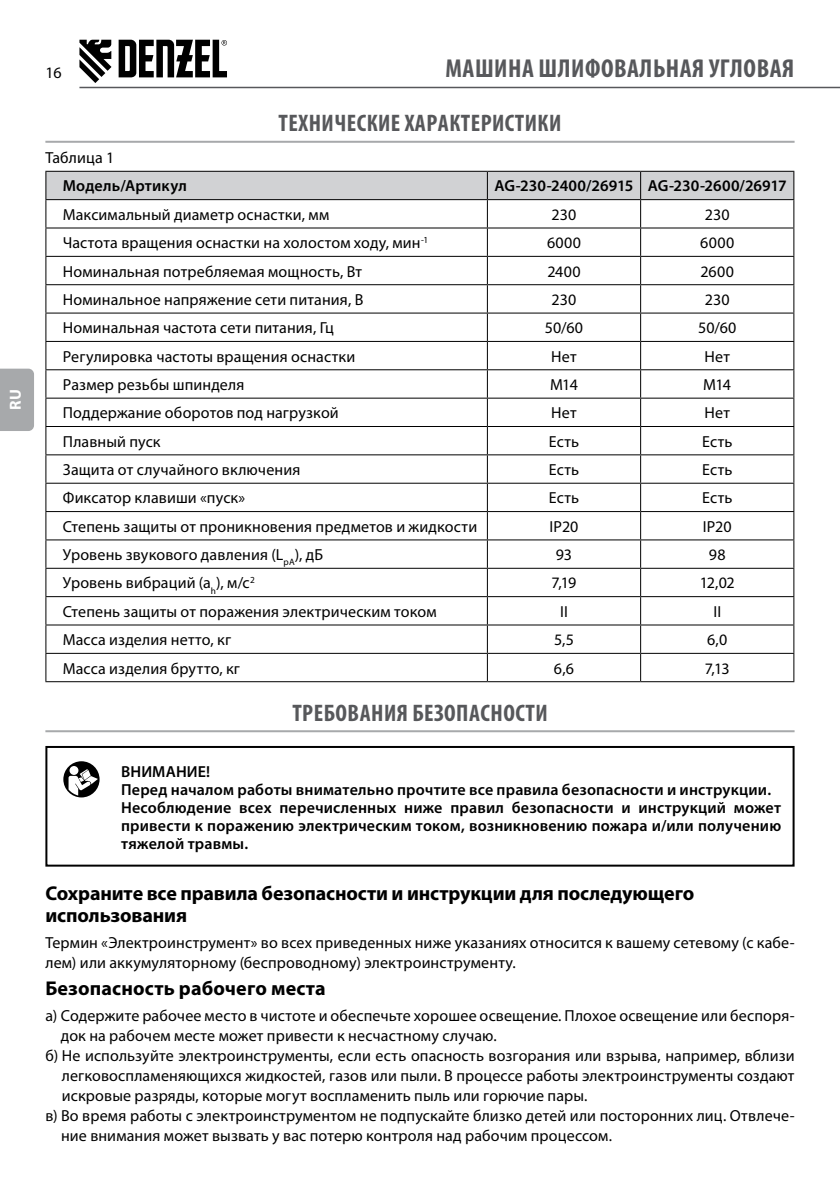
<style>
.page{position:relative;width:840px;height:1191px;background:#fff}
.page>*{position:absolute;margin:0;border:0;box-sizing:border-box;transform-origin:0 0}
.t1{font:700 condensed 26px "Myriad Pro";letter-spacing:.02em;color:#57585b}
.t2{font:700 condensed 24px "Myriad Pro";letter-spacing:.02em;color:#57585b}
.t3{font:700 20px/22px "Myriad Pro";letter-spacing:-.005em;color:#000}
.t4{font:16px/20px "Myriad Pro";letter-spacing:.01em;color:#000}
.t5{font:600 16px/18px "Myriad Pro";letter-spacing:.01em;color:#000}
.t6{font:700 16px "Myriad Pro";color:#fff}
</style>
<div class="page">
<svg style="left:79px;top:40px;width:32px;height:43px"></svg>
<svg style="left:118px;top:40px;width:109px;height:37px"></svg>
<hr style="left:79px;top:87px;width:760px;height:1px;background:#57585b">
<div style="left:0;top:369px;width:34px;height:62px;background:#a7a9ab"></div>
<hr style="left:45px;top:141px;width:749px;height:2px;background:#a7a9ab">
<hr style="left:45px;top:730px;width:749px;height:2px;background:#a7a9ab">
<hr style="left:45px;top:681px;width:442px;height:1px;background:#000">
<hr style="left:487px;top:681px;width:153px;height:1px;background:#000">
<hr style="left:640px;top:681px;width:153px;height:1px;background:#000">
<svg style="left:45px;top:171px;width:748px;height:510px"></svg>
<svg style="left:63px;top:761px;width:36px;height:36px"></svg>
<div style="left:45px;top:746px;width:749px;height:120px;border:2px solid #000"></div>
<p class="t6" style="left:9px;top:410px;width:22px;rotate:-90deg">RU</p>
<p class="t4" style="left:45px;top:63px;width:18px">16</p>
<h1 class="t1" style="left:445px;top:53px;width:350px">МАШИНА ШЛИФОВАЛЬНАЯ УГЛОВАЯ</h1>
<h2 class="t2" style="left:278px;top:112px;width:284px">ТЕХНИЧЕСКИЕ ХАРАКТЕРИСТИКИ</h2>
<p class="t4" style="left:45px;top:148px;width:70px">Таблица 1</p>
<p class="t5" style="left:63px;top:178px;width:125px">Модель/Артикул</p>
<p class="t5" style="left:494px;top:178px;width:293px">AG-230-2400/26915 AG-230-2600/26917</p>
<p class="t4" style="left:63px;top:205px;width:268px">Максимальный диаметр оснастки, мм</p>
<p class="t4" style="left:551px;top:205px;width:26px">230</p>
<p class="t4" style="left:704px;top:205px;width:26px">230</p>
<p class="t4" style="left:63px;top:233px;width:366px">Частота вращения оснастки на холостом ходу, мин<sup>-1</sup></p>
<p class="t4" style="left:546px;top:233px;width:35px">6000</p>
<p class="t4" style="left:700px;top:233px;width:35px">6000</p>
<p class="t4" style="left:63px;top:262px;width:300px">Номинальная потребляемая мощность, Вт</p>
<p class="t4" style="left:547px;top:262px;width:35px">2400</p>
<p class="t4" style="left:700px;top:262px;width:35px">2600</p>
<p class="t4" style="left:63px;top:290px;width:302px">Номинальное напряжение сети питания, В</p>
<p class="t4" style="left:551px;top:290px;width:26px">230</p>
<p class="t4" style="left:704px;top:290px;width:26px">230</p>
<p class="t4" style="left:63px;top:318px;width:272px">Номинальная частота сети питания, Гц</p>
<p class="t4" style="left:544px;top:318px;width:40px">50/60</p>
<p class="t4" style="left:697px;top:318px;width:40px">50/60</p>
<p class="t4" style="left:63px;top:347px;width:294px">Регулировка частоты вращения оснастки</p>
<p class="t4" style="left:551px;top:347px;width:27px">Нет</p>
<p class="t4" style="left:704px;top:347px;width:27px">Нет</p>
<p class="t4" style="left:63px;top:375px;width:183px">Размер резьбы шпинделя</p>
<p class="t4" style="left:549px;top:375px;width:29px">М14</p>
<p class="t4" style="left:703px;top:375px;width:29px">М14</p>
<p class="t4" style="left:63px;top:403px;width:277px">Поддержание оборотов под нагрузкой</p>
<p class="t4" style="left:551px;top:403px;width:27px">Нет</p>
<p class="t4" style="left:704px;top:403px;width:27px">Нет</p>
<p class="t4" style="left:63px;top:432px;width:99px">Плавный пуск</p>
<p class="t4" style="left:548px;top:432px;width:32px">Есть</p>
<p class="t4" style="left:701px;top:432px;width:32px">Есть</p>
<p class="t4" style="left:63px;top:460px;width:239px">Защита от случайного включения</p>
<p class="t4" style="left:548px;top:460px;width:32px">Есть</p>
<p class="t4" style="left:701px;top:460px;width:32px">Есть</p>
<p class="t4" style="left:63px;top:488px;width:184px">Фиксатор клавиши «пуск»</p>
<p class="t4" style="left:548px;top:488px;width:32px">Есть</p>
<p class="t4" style="left:701px;top:488px;width:32px">Есть</p>
<p class="t4" style="left:63px;top:517px;width:415px">Степень защиты от проникновения предметов и жидкости</p>
<p class="t4" style="left:549px;top:517px;width:30px">IP20</p>
<p class="t4" style="left:702px;top:517px;width:30px">IP20</p>
<p class="t4" style="left:63px;top:545px;width:261px">Уровень звукового давления (L<sub>pA</sub>), дБ</p>
<p class="t4" style="left:555px;top:545px;width:18px">93</p>
<p class="t4" style="left:708px;top:545px;width:18px">98</p>
<p class="t4" style="left:63px;top:573px;width:193px">Уровень вибраций (a<sub>h</sub>), м/с<sup>2</sup></p>
<p class="t4" style="left:551px;top:573px;width:26px">7,19</p>
<p class="t4" style="left:699px;top:573px;width:37px">12,02</p>
<p class="t4" style="left:63px;top:602px;width:375px">Степень защиты от поражения электрическим током</p>
<p class="t4" style="left:559px;top:602px;width:9px">II</p>
<p class="t4" style="left:713px;top:602px;width:9px">II</p>
<p class="t4" style="left:63px;top:630px;width:170px">Масса изделия нетто, кг</p>
<p class="t4" style="left:553px;top:630px;width:22px">5,5</p>
<p class="t4" style="left:706px;top:630px;width:22px">6,0</p>
<p class="t4" style="left:63px;top:659px;width:178px">Масса изделия брутто, кг</p>
<p class="t4" style="left:553px;top:659px;width:22px">6,6</p>
<p class="t4" style="left:704px;top:659px;width:26px">7,13</p>
<h2 class="t2" style="left:292px;top:701px;width:257px">ТРЕБОВАНИЯ БЕЗОПАСНОСТИ</h2>
<p class="t5" style="left:121px;top:763px;width:661px">ВНИМАНИЕ!<br>Перед началом работы внимательно прочтите все правила безопасности и инструкции.<br>Несоблюдение всех перечисленных ниже правил безопасности и инструкций может привести к поражению электрическим током, возникновению пожара и/или получению тяжелой травмы.</p>
<p class="t3" style="left:45px;top:884px;width:650px">Cохраните все правила безопасности и инструкции для последующего использования</p>
<p class="t4" style="left:45px;top:933px;width:750px">Термин «Электроинструмент» во всех приведенных ниже указаниях относится к вашему сетевому (с кабе&shy;лем) или аккумуляторному (беспроводному) электроинструменту.</p>
<p class="t3" style="left:45px;top:979px;width:282px">Безопасность рабочего места</p>
<p class="t4" style="left:45px;top:1006px;width:750px">а) Содержите рабочее место в чистоте и обеспечьте хорошее освещение. Плохое освещение или беспоря-</p>
<p class="t4" style="left:61px;top:1026px;width:437px">док на рабочем месте может привести к несчастному случаю.</p>
<p class="t4" style="left:45px;top:1046px;width:750px">б) Не используйте электроинструменты, если есть опасность возгорания или взрыва, например, вблизи</p>
<p class="t4" style="left:62px;top:1066px;width:733px">легковоспламеняющихся жидкостей, газов или пыли. В процессе работы электроинструменты создают</p>
<p class="t4" style="left:62px;top:1086px;width:527px">искровые разряды, которые могут воспламенить пыль или горючие пары.</p>
<p class="t4" style="left:45px;top:1106px;width:750px">в) Во время работы с электроинструментом не подпускайте близко детей или посторонних лиц. Отвлече-</p>
<p class="t4" style="left:61px;top:1126px;width:552px">ние внимания может вызвать у вас потерю контроля над рабочим процессом.</p>
</div>
